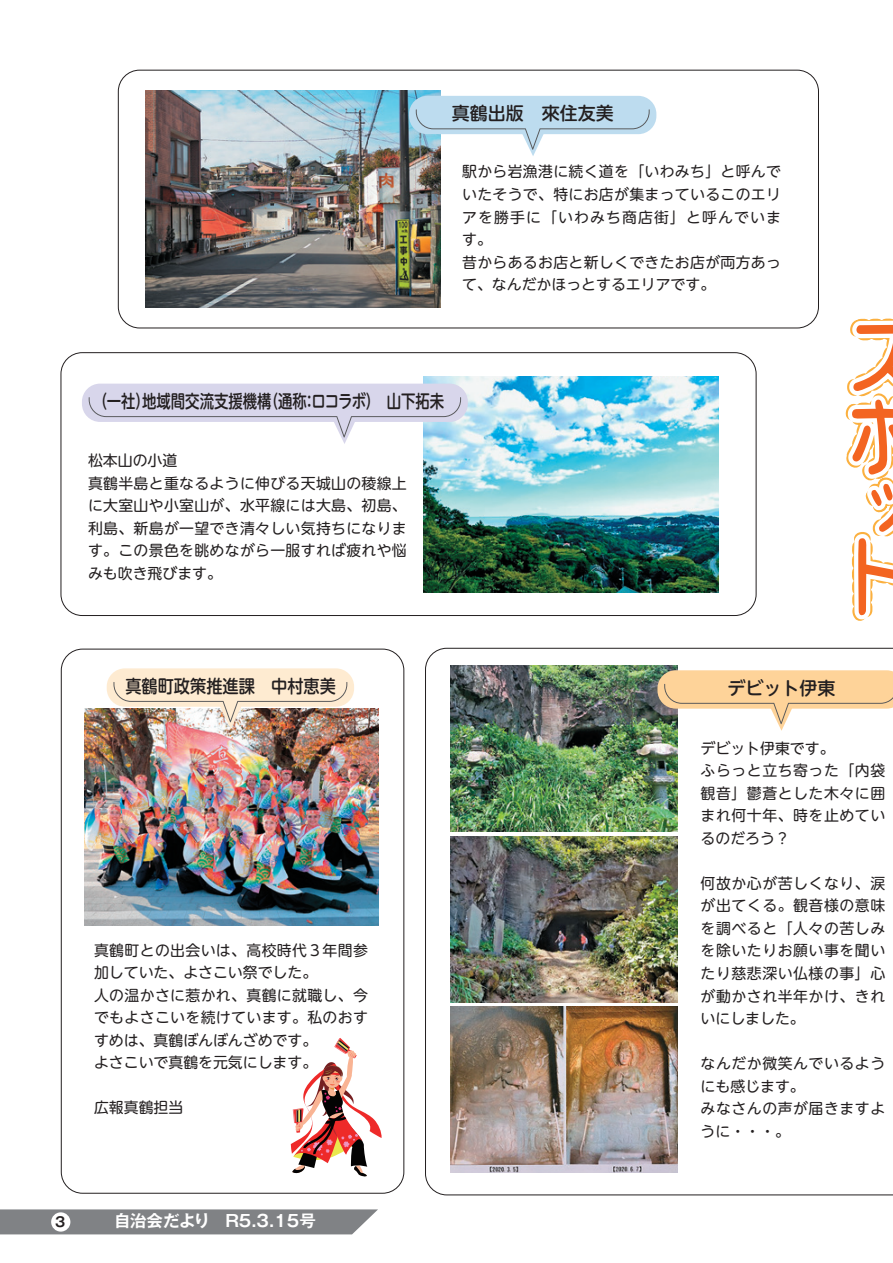
<style>
.page{position:relative;width:893px;height:1263px;background:#fff}
.page>*{position:absolute;margin:0;border:0;box-sizing:border-box;transform-origin:0 0}
.t1{font:88.65px/81.8px "FGPSEPP2";color:#f36421;scale:.78 1}
.t2{font:500 18px "UD Shin M Go Pro";color:#231f20;scale:.8 1}
.t3{font:500 18px "UD Shin M Go Pro";color:#231f20}
.t4{font:500 18px "UD Shin M Go Pro";color:#231f20;scale:.9 1}
.t5{font:700 16.5px "Gothic MB101 Pro De";color:#fff}
.t6{font:14.85px/22.5px "UD Shin M Go Pro";letter-spacing:.02em;color:#231f20}
.s1{font-size:13.5px;color:#231f20}
</style>
<div class="page">
<svg style="left:425px;top:648px;width:468px;height:547px"></svg>
<svg style="left:0;top:1209px;width:378px;height:25px;background:#86888b"></svg>
<div style="left:51px;top:1212px;width:19px;height:19px;background:#fff;border-radius:50%"></div>
<svg style="left:845px;top:318px;width:48px;height:303px"></svg>
<img style="left:145px;top:91px;width:295px;height:216px">
<img style="left:424px;top:377px;width:294px;height:216px">
<img style="left:84px;top:709px;width:295px;height:216px">
<img style="left:451px;top:666px;width:226px;height:166px">
<img style="left:451px;top:836px;width:226px;height:166px">
<img style="left:451px;top:1007px;width:226px;height:166px">
<svg style="left:290px;top:1038px;width:92px;height:139px"></svg>
<div style="left:409px;top:96px;width:247px;height:38px;background:#bddcef;border-radius:18px"></div>
<svg style="left:416px;top:109px;width:234px;height:47px"></svg>
<div style="left:82px;top:384px;width:386px;height:38px;background:#d8d6eb;border-radius:18px"></div>
<svg style="left:89px;top:397px;width:372px;height:47px"></svg>
<div style="left:107px;top:668px;width:247px;height:39px;background:#feebd1;border-radius:18px"></div>
<img style="left:113px;top:682px;width:234px;height:47px">
<svg style="left:657px;top:670px;width:236px;height:61px"></svg>
<p class="t3" style="left:452px;top:99px;width:163px">真鶴出版　來住友美</p>
<p class="t6" style="left:462px;top:160px;width:320px">駅から岩漁港に続く道を「いわみち」と呼んでいたそうで、特にお店が集まっているこのエリアを勝手に「いわみち商店街」と呼んでいます。<br>昔からあるお店と新しくできたお店が両方あって、なんだかほっとするエリアです。</p>
<p class="t2" style="left:93px;top:386px;width:441px">（一社）地域間交流支援機構（通称：ロコラボ）　山下拓未</p>
<p class="t6" style="left:88px;top:449px;width:320px">松本山の小道<br>真鶴半島と重なるように伸びる天城山の稜線上に大室山や小室山が、水平線には大島、初島、利島、新島が一望でき清々しい気持ちになります。この景色を眺めながら一服すれば疲れや悩みも吹き飛びます。</p>
<h1 class="t1" style="left:846px;top:315px;width:88px">スポ</h1>
<h1 class="t1" style="left:846px;top:467px;width:81px;line-height:72.9px">ット</h1>
<p class="t4" style="left:125px;top:671px;width:236px">真鶴町政策推進課　中村恵美</p>
<p class="t3" style="left:727px;top:673px;width:109px">デビット伊東</p>
<p class="t6" style="left:94px;top:938px;width:275px">真鶴町との出会いは、高校時代３年間参加していた、よさこい祭でした。<br>人の温かさに惹かれ、真鶴に就職し、今でもよさこいを続けています。私のおすすめは、真鶴ぼんぼんざめです。<br>よさこいで真鶴を元気にします。</p>
<p class="t6" style="left:94px;top:1096px;width:91px">広報真鶴担当</p>
<p class="t5" style="left:53px;top:1207px;width:264px"><span class="s1">３</span>　　　自治会だより　R5.3.15号</p>
<p class="t6" style="left:701px;top:736px;width:186px">デビット伊東です。<br>ふらっと立ち寄った「内袋観音」鬱蒼とした木々に囲まれ何十年、時を止めているのだろう？</p>
<p class="t6" style="left:701px;top:871px;width:186px;text-align:justify">何故か心が苦しくなり、涙が出てくる。観音様の意味を調べると「人々の苦しみを除いたりお願い事を聞いたり慈悲深い仏様の事」心が動かされ半年かけ、きれいにしました。</p>
<p class="t6" style="left:701px;top:1051px;width:186px">なんだか微笑んでいるようにも感じます。<br>みなさんの声が届きますように・・・。</p>
</div>
